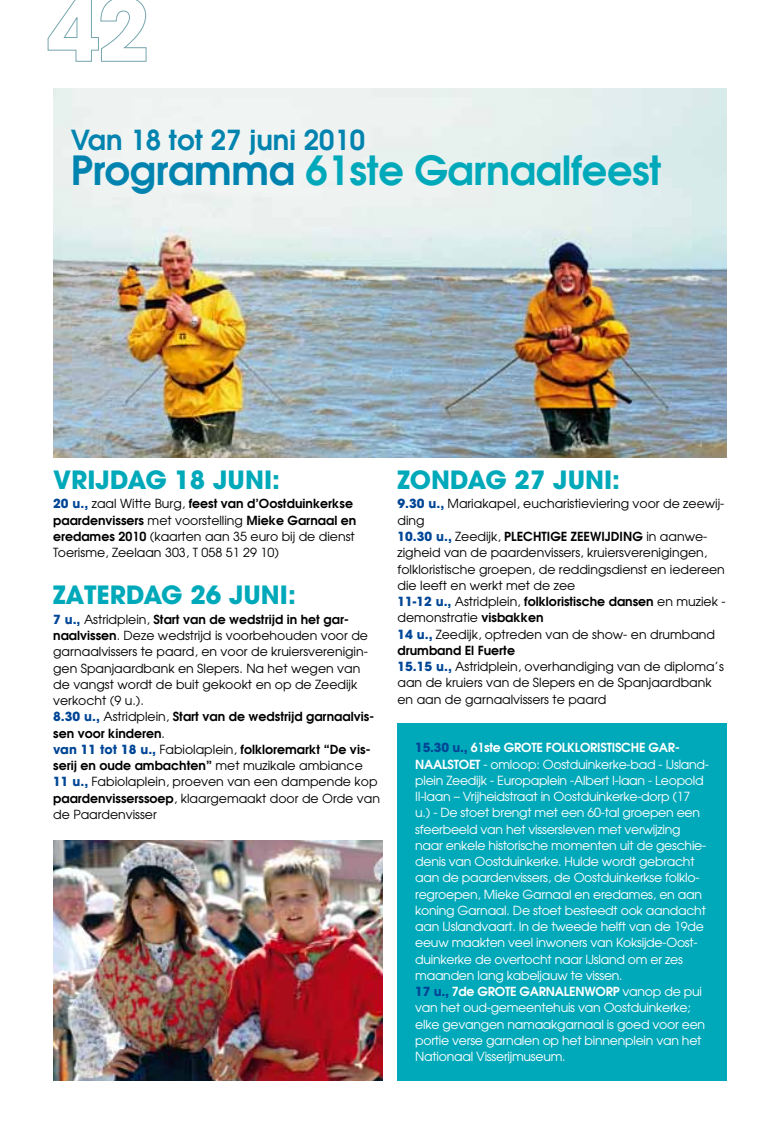
<style>
.page{position:relative;width:780px;height:1134px;background:#fff}
.page>*{position:absolute;margin:0;border:0;box-sizing:border-box;transform-origin:0 0}
.t1{font:600 40px "Avant Garde";letter-spacing:-.01em;color:#00a9ba}
.t2{font:600 27.5px "Avant Garde";color:#0084af}
.t3{font:700 25px "Avant Garde";color:#00a9ba}
.t4{font:12.5px/16.2px "Avant Garde";color:#000}
.t5{font:12.5px/16.2px "Avant Garde";letter-spacing:-.02em;color:#fff}
.s1{color:#0084af}
.s2{font-weight:700;color:#004696}
.s3{font-weight:600}
</style>
<div class="page">
<svg style="left:47px;top:0;width:100px;height:62px"></svg>
<img style="left:53px;top:89px;width:673px;height:368px">
<div style="left:397px;top:723px;width:329px;height:358px;background:#00a9ba"></div>
<img style="left:53px;top:840px;width:330px;height:241px">
<h2 class="t2" style="left:71px;top:121px;width:296px">Van 18 tot 27 juni 2010</h2>
<h1 class="t1" style="left:71px;top:144px;width:592px"><span class="s1">Programma</span> 61ste Garnaalfeest</h1>
<h3 class="t3" style="left:53px;top:463px;width:228px">VRIJDAG 18 JUNI:</h3>
<p class="t4" style="left:53px;top:496px;width:304px"><span class="s2">20 u.,</span> zaal Witte Burg, <span class="s3">feest van d’Oostduinkerkse paardenvissers</span> met voorstelling <span class="s3">Mieke Garnaal en eredames 2010</span> (kaarten aan 35 euro bij de dienst Toerisme, Zeelaan 303, T 058 51 29 10)</p>
<h3 class="t3" style="left:53px;top:579px;width:244px">ZATERDAG 26 JUNI:</h3>
<p class="t4" style="left:53px;top:611px;width:328px"><span class="s2">7 u.,</span> Astridplein, <span class="s3">Start van de wedstrijd in het gar&shy;naalvissen</span>. Deze wedstrijd is voorbehouden voor de garnaalvissers te paard, en voor de kruiersverenigin&shy;gen Spanjaardbank en Slepers. Na het wegen van de vangst wordt de buit gekookt en op de Zeedijk verkocht (9 u.).<br><span class="s2">8.30 u.,</span> Astridplein, <span class="s3">Start van de wedstrijd garnaalvis&shy;sen voor kinderen</span>.<br><span class="s2">van 11 tot 18 u.,</span> Fabiolaplein, <span class="s3">folkloremarkt “De vis&shy;serij en oude ambachten”</span> met muzikale ambiance <span class="s2">11 u.,</span> Fabiolaplein, proeven van een dampende kop <span class="s3">paardenvisserssoep</span>, klaargemaakt door de Orde van de Paardenvisser</p>
<h3 class="t3" style="left:397px;top:463px;width:224px">ZONDAG 27 JUNI:</h3>
<p class="t4" style="left:397px;top:496px;width:328px"><span class="s2">9.30 u.,</span> Mariakapel, eucharistieviering voor de zeewij&shy;ding<br><span class="s2">10.30 u.,</span> Zeedijk, <span class="s3">PLECHTIGE ZEEWI</span></p>
<p class="t4" style="left:397px;top:528px;width:329px;text-indent:207px"><span class="s3">JDING</span> in aanwe&shy;zigheid van de paardenvissers, kruiersverenigingen, folkloristische groepen, de reddingsdienst en iedereen die leeft en werkt met de zee<br><span class="s2">11-12 u.,</span> Astridplein, <span class="s3">folkloristische dansen</span> en muziek - demonstratie <span class="s3">visbakken<br></span><span class="s2">14 u.,</span> Zeedijk, optreden van de show- en drumband <span class="s3">drumband El Fuerte<br></span><span class="s2">15.15 u.,</span> Astridplein, overhandiging van de diploma’s aan de kruiers van de Slepers en de Spanjaardbank en aan de garnaalvissers te paard</p>
<p class="t5" style="left:415px;top:739px;width:295px"><span class="s2">15.30 u.,</span> <span class="s3">61ste GROTE FOLKLORISTISCHE GAR-NAALSTOET</span> - omloop: Oostduinkerke-bad - IJsland&shy;plein Zeedijk - Europaplein -Albert I-laan - Leopold II-laan – Vrijheidstraat in Oostduinkerke-dorp (17<br>u.) - De stoet brengt met een 60-tal groepen een sfeerbeeld van het vissersleven met verwijzing naar enkele historische momenten uit de geschie&shy;denis van Oostduinkerke. Hulde wordt gebracht aan de paardenvissers, de Oostduinkerkse folklo&shy;regroepen, Mieke Garnaal en eredames, en aan koning Garnaal. De stoet besteedt ook aandacht aan IJslandvaart. In de tweede helft van de 19de eeuw maakten veel inwoners van Koksijde-Oost&shy;duinkerke de overtocht naar IJsland om er zes maanden lang kabeljauw te vissen.<br><span class="s2">17 u.,</span> <span class="s3">7de GROTE GARNALENWO</span></p>
<p class="t5" style="left:415px;top:983px;width:291px;text-indent:190px"><span class="s3">RP</span> vanop de pui van het oud-gemeentehuis van Oostduinkerke; elke gevangen namaakgarnaal is goed voor een portie verse garnalen op het binnenplein van het Nationaal Visserijmuseum.</p>
</div>
